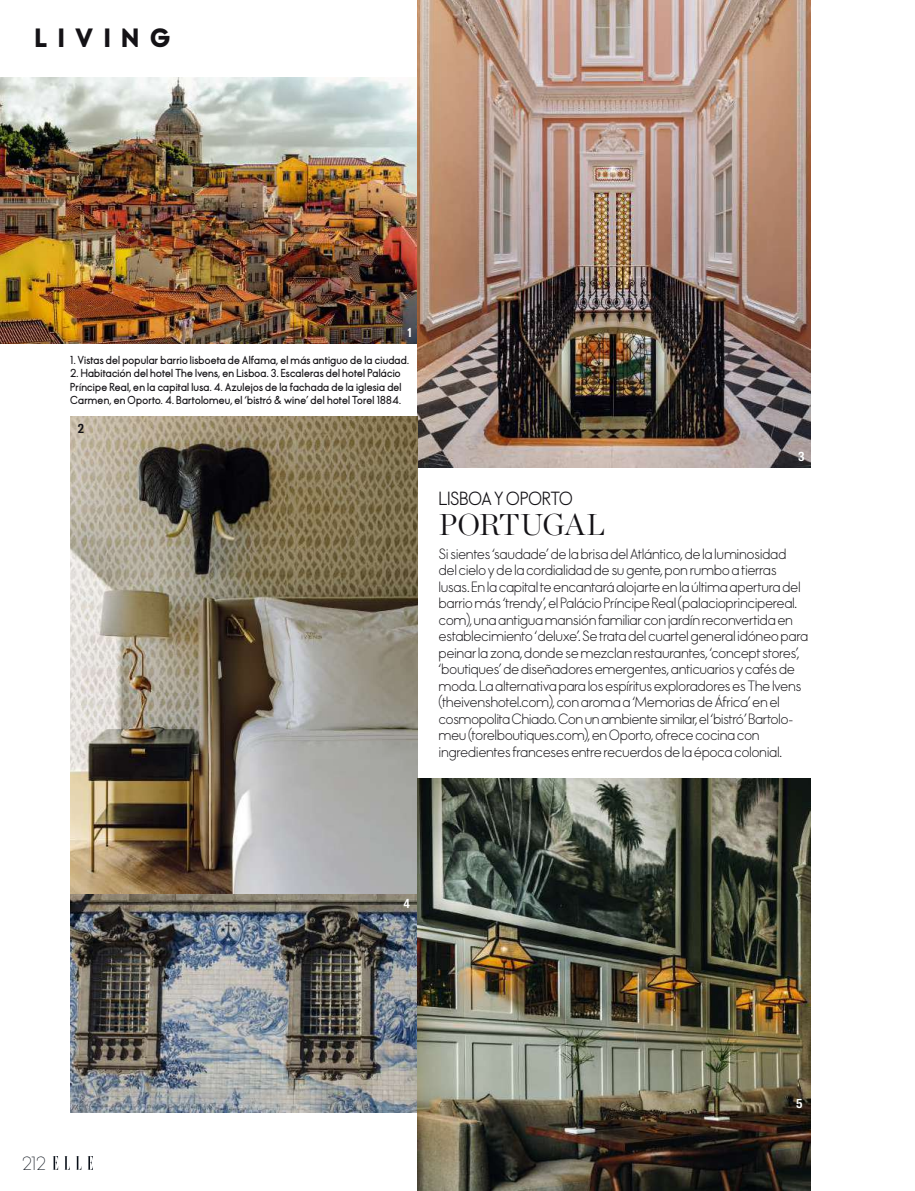
<style>
.page{position:relative;width:915px;height:1191px;background:#fff}
.page>*{position:absolute;margin:0;border:0;box-sizing:border-box;transform-origin:0 0}
.t1{font:300 30px "Chronicle Display";letter-spacing:-.005em;color:#141216}
.t2{font:700 24px "Elle Nova C Ultra";letter-spacing:.48em;color:#141216}
.t3{font:500 17.25px "Elle Nova C";letter-spacing:-.005em;color:#141216}
.t4{font:17.25px "Elle Nova C Light";color:#090f18}
.t5{font:13.5px/16.5px "Elle Nova C";letter-spacing:.015em;color:#141216}
.t6{font:500 12.75px "Tagus Semicond";color:#fff}
.t7{font:500 12.75px "Tagus Semicond";color:#141216}
.t8{font:600 10.5px/13.5px "Elle Nova C";letter-spacing:.02em;color:#141216;text-align:justify}
</style>
<div class="page">
<svg style="left:53px;top:1156px;width:40px;height:13px"></svg>
<img style="left:70px;top:417px;width:348px;height:695px">
<img style="left:0;top:78px;width:418px;height:265px">
<img style="left:418px;top:0;width:392px;height:467px">
<img style="left:417px;top:778px;width:393px;height:413px">
<h2 class="t2" style="left:35px;top:25px;width:137px">LIVING</h2>
<p class="t6" style="left:407px;top:325px;width:6px">1</p>
<p class="t8" style="left:70px;top:354px;width:340px">1. Vistas del popular barrio lisboeta de Alfama, el más antiguo de la ciudad.</p>
<p class="t8" style="left:70px;top:368px;width:333px">2. Habitación del hotel The Ivens, en Lisboa. 3. Escaleras del hotel Palácio Príncipe Real, en la capital lusa. 4. Azulejos de la fachada de la iglesia del Carmen, en Oporto. 4. Bartolomeu, el ‘bistró &amp; wine’ del hotel Torel 1884.</p>
<p class="t7" style="left:78px;top:421px;width:8px">2</p>
<p class="t3" style="left:438px;top:489px;width:135px">LISBOA Y OPORTO</p>
<h1 class="t1" style="left:438px;top:514px;width:167px">PORTUGAL</h1>
<p class="t6" style="left:797px;top:448px;width:8px">3</p>
<p class="t5" style="left:438px;top:547px;width:370px">Si sientes ‘saudade’ de la brisa del Atlántico, de la luminosidad<br>del cielo y de la cordialidad de su gente, pon rumbo a tierras lusas. En la capital te encantará alojarte en la última apertura del barrio más ‘trendy’, el Palácio Príncipe Real (palacioprincipereal. com), una antigua mansión familiar con jardín reconvertida en establecimiento ‘deluxe’. Se trata del cuartel general idóneo para peinar la zona, donde se mezclan restaurantes, ‘concept stores’, ‘boutiques’ de diseñadores emergentes, anticuarios y cafés de moda. La alternativa para los espíritus exploradores es The Ivens (theivenshotel.com), con aroma a ‘Memorias de África’ en el cosmopolita Chiado. Con un ambiente similar, el ‘bistró’ Bartolo&shy;meu (torelboutiques.com), en Oporto, ofrece cocina con ingredientes franceses entre recuerdos de la época colonial.</p>
<p class="t6" style="left:403px;top:896px;width:8px">4</p>
<p class="t4" style="left:22px;top:1153px;width:26px">212</p>
<p class="t6" style="left:795px;top:1096px;width:8px">5</p>
</div>
